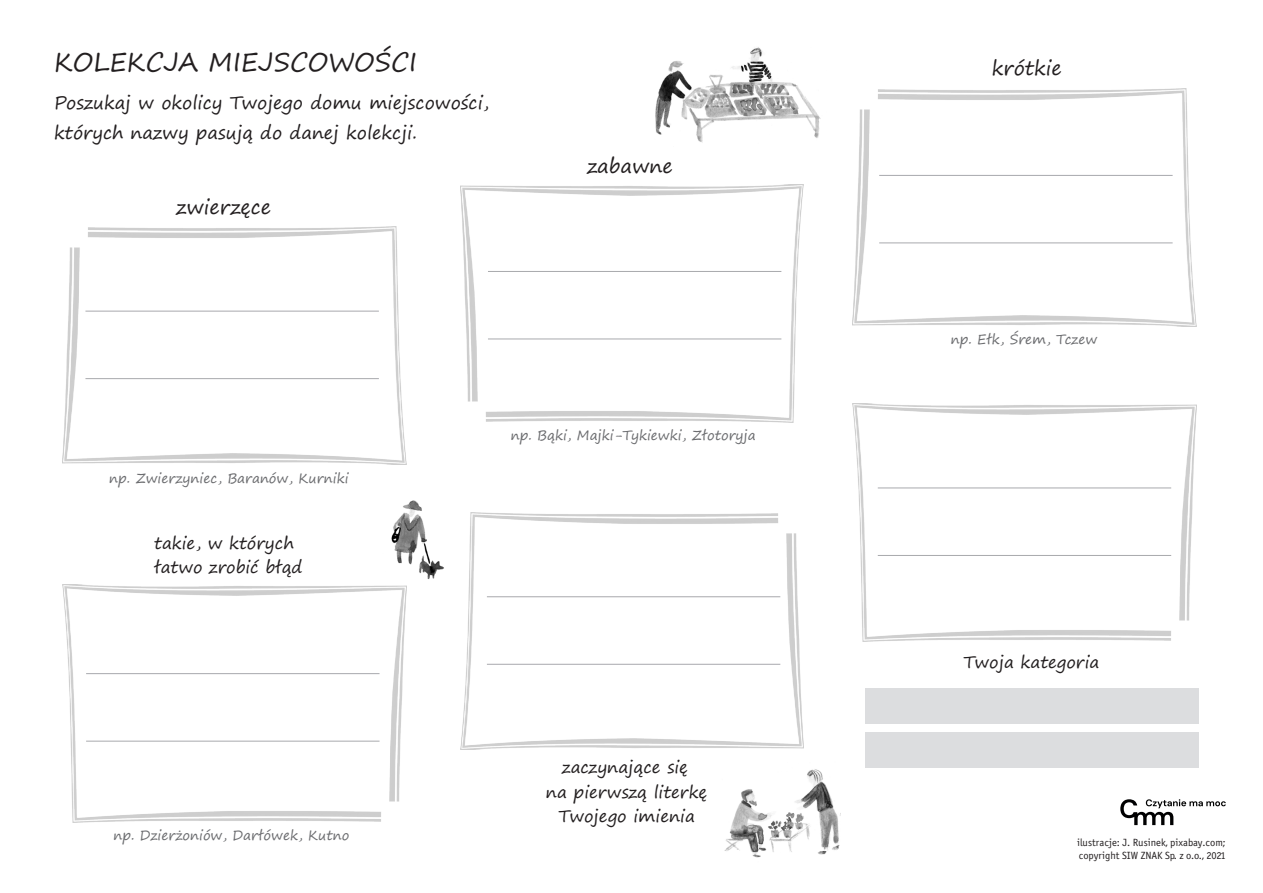
<style>
.page{position:relative;width:1263px;height:893px;background:#fff}
.page>*{position:absolute;margin:0;border:0;box-sizing:border-box;transform-origin:0 0}
.t1{font:25.5px "Segoe Print";color:#231f20}
.t2{font:19.8px "Segoe Print";color:#231f20}
.t3{font:18px/30px "Segoe Print";color:#231f20}
.t4{font:16.8px/24.3px "Segoe Print";color:#231f20}
.t5{font:13.5px "Segoe Print";color:#6c6d70}
.t6{font:10.5px/12.6px "Officina Sans Book ITC";color:#231f20}
</style>
<div class="page">
<img style="left:391px;top:500px;width:53px;height:79px">
<img style="left:655px;top:47px;width:166px;height:96px">
<img style="left:724px;top:769px;width:117px;height:89px">
<img style="left:62px;top:227px;width:344px;height:238px">
<img style="left:460px;top:184px;width:344px;height:238px">
<img style="left:853px;top:89px;width:343px;height:237px">
<img style="left:62px;top:584px;width:344px;height:238px">
<img style="left:460px;top:512px;width:344px;height:238px">
<img style="left:853px;top:404px;width:343px;height:237px">
<svg style="left:1120px;top:799px;width:106px;height:26px"></svg>
<div style="left:865px;top:689px;width:333px;height:35px;background:#dcdddf"></div>
<div style="left:865px;top:733px;width:333px;height:35px;background:#dcdddf"></div>
<hr style="left:85px;top:311px;width:294px;height:1px;background:#a8a9ad">
<hr style="left:85px;top:378px;width:294px;height:1px;background:#a8a9ad">
<hr style="left:487px;top:596px;width:293px;height:1px;background:#a8a9ad">
<hr style="left:487px;top:664px;width:293px;height:1px;background:#a8a9ad">
<hr style="left:488px;top:271px;width:293px;height:1px;background:#a8a9ad">
<hr style="left:488px;top:339px;width:293px;height:1px;background:#a8a9ad">
<hr style="left:878px;top:488px;width:293px;height:1px;background:#a8a9ad">
<hr style="left:878px;top:555px;width:293px;height:1px;background:#a8a9ad">
<hr style="left:86px;top:673px;width:293px;height:1px;background:#a8a9ad">
<hr style="left:86px;top:741px;width:293px;height:1px;background:#a8a9ad">
<hr style="left:879px;top:175px;width:293px;height:1px;background:#a8a9ad">
<hr style="left:879px;top:243px;width:293px;height:1px;background:#a8a9ad">
<h1 class="t1" style="left:54px;top:39px;width:364px">kolekcja miejscowości</h1>
<h3 class="t3" style="left:54px;top:87px;width:437px">Poszukaj w okolicy Twojego domu miejscowości, których nazwy pasują do danej kolekcji.</h3>
<h2 class="t2" style="left:177px;top:189px;width:96px">zwierzęce</h2>
<h2 class="t2" style="left:587px;top:149px;width:87px">zabawne</h2>
<p class="t5" style="left:109px;top:466px;width:241px">np. Zwierzyniec, Baranów, Kurniki</p>
<p class="t4" style="left:154px;top:530px;width:150px">takie, w których łatwo zrobić błąd</p>
<p class="t5" style="left:114px;top:823px;width:237px">np. Dzierżoniów, Darłówek, Kutno</p>
<p class="t5" style="left:511px;top:423px;width:247px">np. Bąki, Majki-Tykiewki, Złotoryja</p>
<p class="t4" style="left:546px;top:755px;width:163px;text-align:center">zaczynające się<br>na pierwszą literkę<br>Twojego imienia</p>
<h2 class="t2" style="left:992px;top:51px;width:71px">krótkie</h2>
<p class="t5" style="left:951px;top:327px;width:148px">np. Ełk, Śrem, Tczew</p>
<p class="t4" style="left:963px;top:650px;width:137px">Twoja kategoria</p>
<p class="t6" style="left:1077px;top:836px;width:150px">ilustracje: J. Rusinek, pixabay.com; copyright SIW ZNAK Sp. z o.o., 2021</p>
</div>
